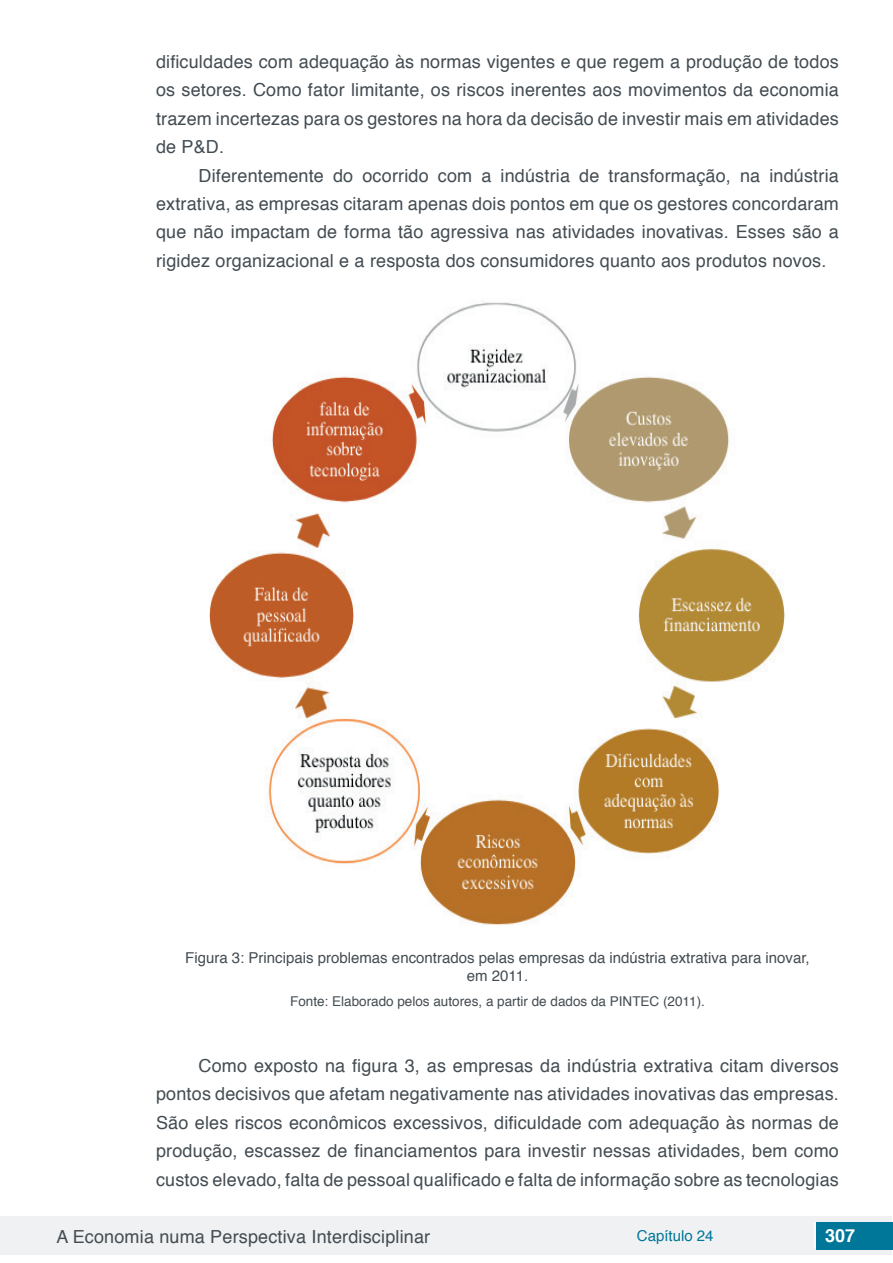
<style>
.page{position:relative;width:893px;height:1263px;background:#fff}
.page>*{position:absolute;margin:0;border:0;box-sizing:border-box;transform-origin:0 0}
.t1{font:18px/28.5px "Helvetica";letter-spacing:.01em;color:#434c52;text-align:justify}
.t2{font:700 18px "Helvetica";color:#fff}
.t3{font:15px/18px "Helvetica";color:#434c52;text-align:center}
.t4{font:15px "Helvetica";color:#007699}
.t5{font:13.5px "Helvetica";color:#434c52}
</style>
<div class="page">
<div style="left:1px;top:1216px;width:891px;height:38px;background:#f0f1f2"></div>
<div style="left:816px;top:1222px;width:77px;height:27px;background:#007699"></div>
<svg style="left:815px;top:1224px;width:1px;height:24px"></svg>
<img style="left:210px;top:302px;width:575px;height:623px">
<p class="t1" style="left:156px;top:47px;width:684px">dificuldades com adequação às normas vigentes e que regem a produção de todos os setores. Como fator limitante, os riscos inerentes aos movimentos da economia trazem incertezas para os gestores na hora da decisão de investir mais em atividades de P&amp;D.</p>
<p class="t1" style="left:156px;top:161px;width:684px;text-indent:43px">Diferentemente do ocorrido com a indústria de transformação, na indústria extrativa, as empresas citaram apenas dois pontos em que os gestores concordaram que não impactam de forma tão agressiva nas atividades inovativas. Esses são a rigidez organizacional e a resposta dos consumidores quanto aos produtos novos.</p>
<p class="t3" style="left:185px;top:949px;width:626px">Figura 3: Principais problemas encontrados pelas empresas da indústria extrativa para inovar, em 2011.</p>
<p class="t5" style="left:290px;top:991px;width:416px">Fonte: Elaborado pelos autores, a partir de dados da PINTEC (2011).</p>
<p class="t1" style="left:156px;top:1051px;width:684px;text-indent:43px">Como exposto na figura 3, as empresas da indústria extrativa citam diversos pontos decisivos que afetam negativamente nas atividades inovativas das empresas.<br>São eles riscos econômicos excessivos, dificuldade com adequação às normas de produção, escassez de financiamentos para investir nessas atividades, bem como custos elevado, falta de pessoal qualificado e falta de informação sobre as tecnologias</p>
<p class="t1" style="left:56px;top:1223px;width:375px">A Economia numa Perspectiva Interdisciplinar</p>
<p class="t4" style="left:637px;top:1224px;width:78px">Capítulo 24</p>
<p class="t2" style="left:825px;top:1221px;width:32px">307</p>
</div>
